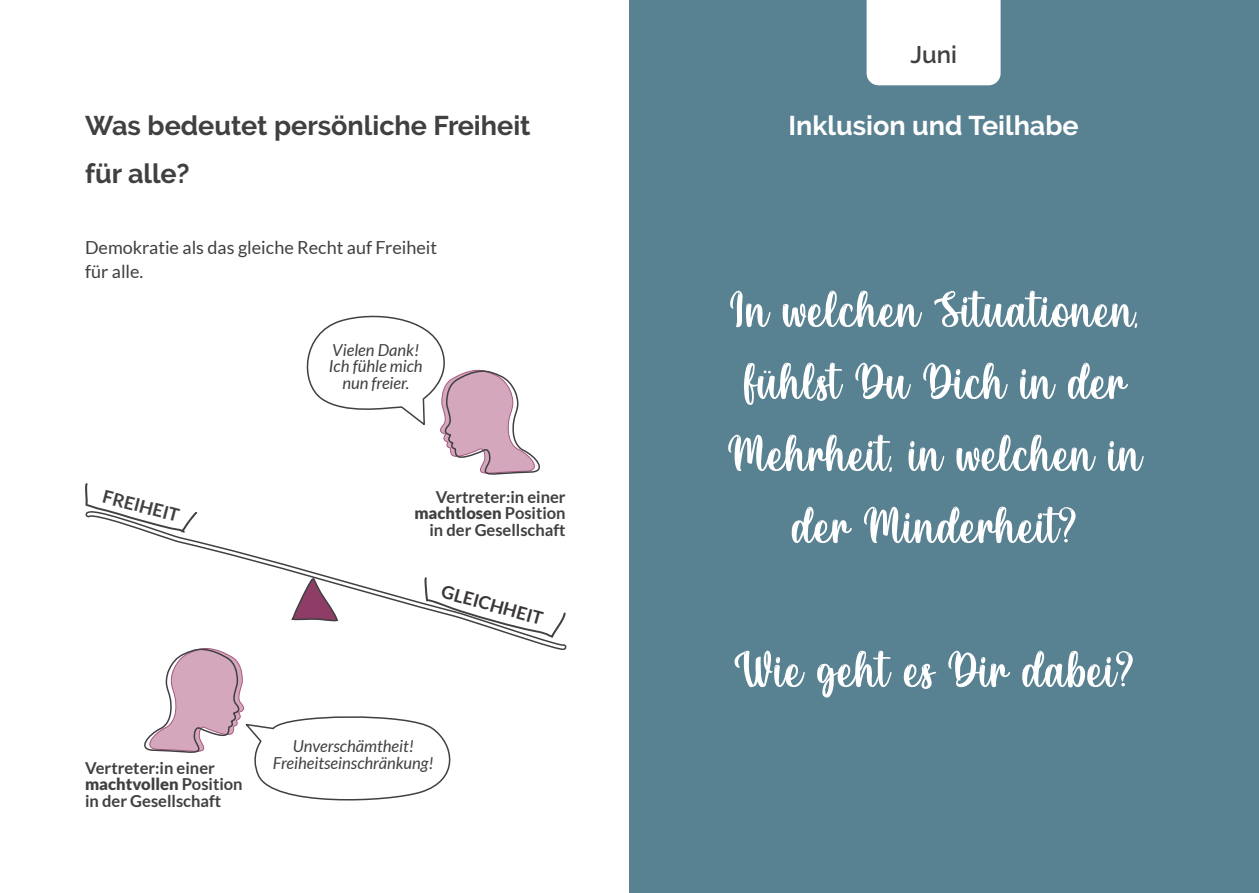
<style>
.page{position:relative;width:1259px;height:893px;background:#fff}
.page>*{position:absolute;margin:0;border:0;box-sizing:border-box;transform-origin:0 0}
.t1{font:54px/72px "Christmas Bell Personal Use";color:#fff;text-align:center}
.t2{font:700 27px/48px "Raleway";color:#403f41}
.t3{font:700 27px "Raleway";color:#fff}
.t4{font:600 24px "Raleway";color:#403f41}
.t5{font:18px/24px "Lato";color:#403f41}
.t6{font:700 18px "Lato";color:rgb(35 31 32/.9)}
.t7{font:700 18px "Lato";color:#403f41}
.t8{font:700 16.5px/16.5px "Lato";color:#403f41;text-align:right}
.t9{font:italic 16.5px/16.5px "Lato";color:#403f41;text-align:center}
.s1{font-weight:900}
</style>
<div class="page">
<div style="left:629px;top:0;width:630px;height:893px;background:#588191"></div>
<div style="left:866px;top:0;width:134px;height:85px;background:#fff"></div>
<svg style="left:150px;top:512px;width:417px;height:138px"></svg>
<svg style="left:85px;top:483px;width:112px;height:50px"></svg>
<svg style="left:306px;top:315px;width:234px;height:160px"></svg>
<svg style="left:144px;top:648px;width:318px;height:153px"></svg>
<svg style="left:424px;top:577px;width:142px;height:61px"></svg>
<h2 class="t2" style="left:85px;top:101px;width:447px">Was bedeutet persönliche Freiheit für alle?</h2>
<p class="t5" style="left:85px;top:236px;width:354px">Demokratie als das gleiche Recht auf Freiheit für alle.</p>
<p class="t7" style="left:105px;top:488px;width:80px;rotate:15deg">FREIHEIT</p>
<p class="t9" style="left:329px;top:343px;width:95px">Vielen Dank!<br>Ich fühle mich nun freier.</p>
<p class="t8" style="left:414px;top:489px;width:153px">Vertreter:in einer <span class="s1">machtlosen</span> Position in der Gesellschaft</p>
<p class="t6" style="left:444px;top:584px;width:106px;rotate:15deg">GLEICHHEIT</p>
<p class="t8" style="left:85px;top:760px;width:159px;text-align:left">Vertreter:in einer <span class="s1">machtvollen</span> Position in der Gesellschaft</p>
<p class="t9" style="left:273px;top:739px;width:162px">Unverschämtheit!<br>Freiheitseinschränkung!</p>
<h3 class="t4" style="left:910px;top:40px;width:48px">Juni</h3>
<h2 class="t3" style="left:788px;top:110px;width:292px">Inklusion und Teilhabe</h2>
<h1 class="t1" style="left:727px;top:280px;width:415px">In welchen Situationen, fühlst Du Dich in der<br>Mehrheit, in welchen in der Minderheit?</h1>
<h1 class="t1" style="left:733px;top:640px;width:402px">Wie geht es Dir dabei?</h1>
</div>
